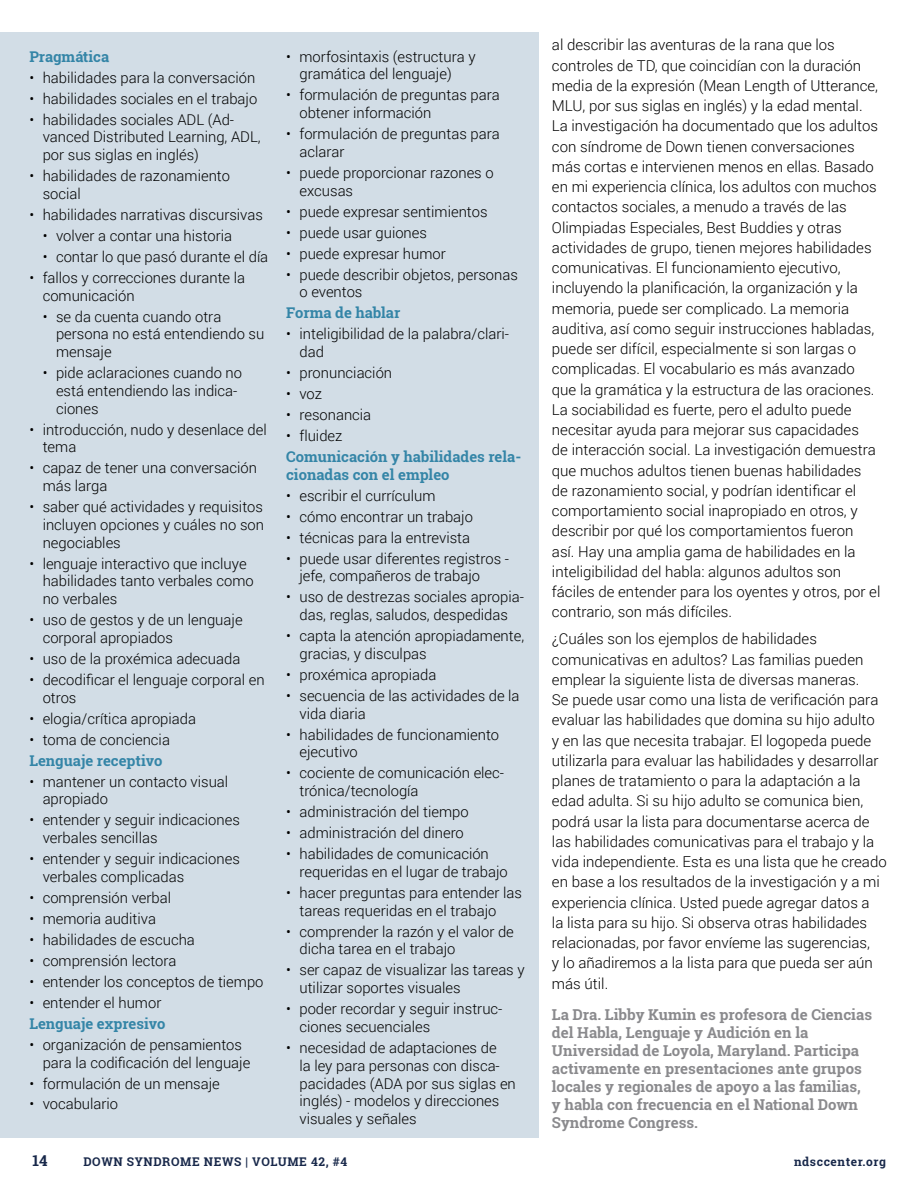
<style>
.page{position:relative;width:918px;height:1188px;background:#fff}
.page>*{position:absolute;margin:0;border:0;box-sizing:border-box;transform-origin:0 0}
.t1{font:300 15px/20.2px "Roboto";color:#000}
.t2{font:700 15px/18px "Roboto Slab";color:#8a8a8d}
.t3{font:700 15px "Roboto Slab";color:#18284a}
.t4{font:300 14.85px/17.9px "Roboto";color:#000}
.t5{font:700 14.85px/17.9px "Roboto Slab";color:#3485a7}
.t6{font:700 12px "Roboto Slab";letter-spacing:.05em;color:#18284a}
</style>
<div class="page">
<div style="left:0;top:33px;width:539px;height:1105px;background:#d2dde6"></div>
<p class="t5" style="left:29px;top:47px;width:81px">Pragmática</p>
<p class="t4" style="left:29px;top:68px;width:227px">• habilidades para la conversación</p>
<p class="t4" style="left:29px;top:89px;width:230px">• habilidades sociales en el trabajo</p>
<p class="t4" style="left:43px;top:110px;width:219px;text-indent:-13px">• habilidades sociales ADL (Ad&shy;vanced Distributed Learning, ADL, por sus siglas en inglés)</p>
<p class="t4" style="left:43px;top:166px;width:189px;text-indent:-13px">• habilidades de razonamiento social</p>
<p class="t4" style="left:29px;top:205px;width:235px">• habilidades narrativas discursivas</p>
<p class="t4" style="left:43px;top:226px;width:191px">• volver a contar una historia</p>
<p class="t4" style="left:43px;top:247px;width:227px">• contar lo que pasó durante el día</p>
<p class="t4" style="left:43px;top:268px;width:204px;text-indent:-13px">• fallos y correcciones durante la comunicación</p>
<p class="t4" style="left:56px;top:307px;width:210px;text-indent:-13px">• se da cuenta cuando otra persona no está entendiendo su mensaje</p>
<p class="t4" style="left:56px;top:363px;width:188px;text-indent:-13px">• pide aclaraciones cuando no está entendiendo las indica&shy;ciones</p>
<p class="t4" style="left:43px;top:420px;width:226px;text-indent:-13px">• introducción, nudo y desenlace del tema</p>
<p class="t4" style="left:43px;top:459px;width:216px;text-indent:-13px">• capaz de tener una conversación más larga</p>
<p class="t4" style="left:43px;top:497px;width:223px;text-align:justify;text-indent:-13px">• saber qué actividades y requisitos incluyen opciones y cuáles no son negociables</p>
<p class="t4" style="left:43px;top:554px;width:213px;text-indent:-13px">• lenguaje interactivo que incluye habilidades tanto verbales como no verbales</p>
<p class="t4" style="left:43px;top:611px;width:201px;text-indent:-13px">• uso de gestos y de un lenguaje corporal apropiados</p>
<p class="t4" style="left:29px;top:649px;width:213px">• uso de la proxémica adecuada</p>
<p class="t4" style="left:43px;top:670px;width:224px;text-indent:-13px">• decodificar el lenguaje corporal en otros</p>
<p class="t4" style="left:29px;top:709px;width:168px">• elogia/crítica apropiada</p>
<p class="t4" style="left:29px;top:730px;width:142px">• toma de conciencia</p>
<p class="t5" style="left:29px;top:751px;width:135px">Lenguaje receptivo</p>
<p class="t4" style="left:43px;top:772px;width:187px;text-indent:-13px">• mantener un contacto visual apropiado</p>
<p class="t4" style="left:43px;top:811px;width:199px;text-indent:-13px">• entender y seguir indicaciones verbales sencillas</p>
<p class="t4" style="left:43px;top:849px;width:199px;text-indent:-13px">• entender y seguir indicaciones verbales complicadas</p>
<p class="t4" style="left:29px;top:888px;width:143px">• comprensión verbal</p>
<p class="t4" style="left:29px;top:909px;width:128px">• memoria auditiva</p>
<p class="t4" style="left:29px;top:930px;width:167px">• habilidades de escucha</p>
<p class="t4" style="left:29px;top:951px;width:149px">• comprensión lectora</p>
<p class="t4" style="left:29px;top:972px;width:236px">• entender los conceptos de tiempo</p>
<p class="t4" style="left:29px;top:993px;width:134px">• entender el humor</p>
<p class="t5" style="left:29px;top:1014px;width:138px">Lenguaje expresivo</p>
<p class="t4" style="left:43px;top:1035px;width:209px;text-indent:-13px">• organización de pensamientos para la codificación del lenguaje</p>
<p class="t4" style="left:29px;top:1074px;width:192px">• formulación de un mensaje</p>
<p class="t4" style="left:29px;top:1095px;width:90px">• vocabulario</p>
<p class="t4" style="left:299px;top:47px;width:178px;text-indent:-13px">• morfosintaxis (estructura y gramática del lenguaje)</p>
<p class="t4" style="left:299px;top:86px;width:202px;text-indent:-13px">• formulación de preguntas para obtener información</p>
<p class="t4" style="left:299px;top:124px;width:202px;text-indent:-13px">• formulación de preguntas para aclarar</p>
<p class="t4" style="left:299px;top:163px;width:196px;text-indent:-13px">• puede proporcionar razones o excusas</p>
<p class="t4" style="left:286px;top:202px;width:203px">• puede expresar sentimientos</p>
<p class="t4" style="left:286px;top:223px;width:142px">• puede usar guiones</p>
<p class="t4" style="left:286px;top:244px;width:161px">• puede expresar humor</p>
<p class="t4" style="left:299px;top:265px;width:220px;text-indent:-13px">• puede describir objetos, personas o eventos</p>
<p class="t5" style="left:286px;top:304px;width:116px">Forma de hablar</p>
<p class="t4" style="left:299px;top:325px;width:211px;text-indent:-13px">• inteligibilidad de la palabra/clari&shy;dad</p>
<p class="t4" style="left:286px;top:363px;width:108px">• pronunciación</p>
<p class="t4" style="left:286px;top:384px;width:37px">• voz</p>
<p class="t4" style="left:286px;top:405px;width:87px">• resonancia</p>
<p class="t4" style="left:286px;top:426px;width:58px">• fluidez</p>
<p class="t5" style="left:286px;top:448px;width:237px">Comunicación y habilidades rela&shy;cionadas con el empleo</p>
<p class="t4" style="left:286px;top:486px;width:151px">• escribir el currículum</p>
<p class="t4" style="left:286px;top:507px;width:188px">• cómo encontrar un trabajo</p>
<p class="t4" style="left:286px;top:528px;width:185px">• técnicas para la entrevista</p>
<p class="t4" style="left:299px;top:549px;width:211px;text-indent:-13px">• puede usar diferentes registros - jefe, compañeros de trabajo</p>
<p class="t4" style="left:286px;top:588px;width:239px;text-align:center">• uso de destrezas sociales apropia&shy;das, reglas, saludos, despedidas</p>
<p class="t4" style="left:299px;top:627px;width:226px;text-indent:-13px">• capta la atención apropiadamente, gracias, y disculpas</p>
<p class="t4" style="left:286px;top:665px;width:152px">• proxémica apropiada</p>
<p class="t4" style="left:299px;top:686px;width:222px;text-indent:-13px">• secuencia de las actividades de la vida diaria</p>
<p class="t4" style="left:299px;top:725px;width:201px;text-indent:-13px">• habilidades de funcionamiento ejecutivo</p>
<p class="t4" style="left:299px;top:764px;width:206px;text-indent:-13px">• cociente de comunicación elec&shy;trónica/tecnología</p>
<p class="t4" style="left:286px;top:803px;width:184px">• administración del tiempo</p>
<p class="t4" style="left:286px;top:824px;width:179px">• administración del dinero</p>
<p class="t4" style="left:299px;top:844px;width:210px;text-indent:-13px">• habilidades de comunicación requeridas en el lugar de trabajo</p>
<p class="t4" style="left:299px;top:883px;width:224px;text-indent:-13px">• hacer preguntas para entender las tareas requeridas en el trabajo</p>
<p class="t4" style="left:299px;top:922px;width:216px;text-indent:-13px">• comprender la razón y el valor de dicha tarea en el trabajo</p>
<p class="t4" style="left:299px;top:961px;width:227px;text-indent:-13px">• ser capaz de visualizar las tareas y utilizar soportes visuales</p>
<p class="t4" style="left:299px;top:1000px;width:205px;text-indent:-13px">• poder recordar y seguir instruc&shy;ciones secuenciales</p>
<p class="t4" style="left:299px;top:1038px;width:218px;text-indent:-13px">• necesidad de adaptaciones de<br>la ley para personas con disca&shy;pacidades (ADA por sus siglas en inglés) - modelos y direcciones visuales y señales</p>
<p class="t1" style="left:552px;top:34px;width:330px">al describir las aventuras de la rana que los controles de TD, que coincidían con la duración media de la expresión (Mean Length of Utterance, MLU, por sus siglas en inglés) y la edad mental.<br>La investigación ha documentado que los adultos con síndrome de Down tienen conversaciones más cortas e intervienen menos en ellas. Basado en mi experiencia clínica, los adultos con muchos contactos sociales, a menudo a través de las Olimpiadas Especiales, Best Buddies y otras actividades de grupo, tienen mejores habilidades comunicativas. El funcionamiento ejecutivo, incluyendo la planificación, la organización y la memoria, puede ser complicado. La memoria auditiva, así como seguir instrucciones habladas, puede ser difícil, especialmente si son largas o complicadas. El vocabulario es más avanzado que la gramática y la estructura de las oraciones.<br>La sociabilidad es fuerte, pero el adulto puede necesitar ayuda para mejorar sus capacidades<br>de interacción social. La investigación demuestra que muchos adultos tienen buenas habilidades de razonamiento social, y podrían identificar el comportamiento social inapropiado en otros, y describir por qué los comportamientos fueron<br>así. Hay una amplia gama de habilidades en la inteligibilidad del habla: algunos adultos son fáciles de entender para los oyentes y otros, por el contrario, son más difíciles.</p>
<p class="t1" style="left:552px;top:628px;width:336px">¿Cuáles son los ejemplos de habilidades comunicativas en adultos? Las familias pueden emplear la siguiente lista de diversas maneras.<br>Se puede usar como una lista de verificación para evaluar las habilidades que domina su hijo adulto<br>y en las que necesita trabajar. El logopeda puede utilizarla para evaluar las habilidades y desarrollar planes de tratamiento o para la adaptación a la edad adulta. Si su hijo adulto se comunica bien, podrá usar la lista para documentarse acerca de las habilidades comunicativas para el trabajo y la vida independiente. Esta es una lista que he creado en base a los resultados de la investigación y a mi experiencia clínica. Usted puede agregar datos a<br>la lista para su hijo. Si observa otras habilidades relacionadas, por favor envíeme las sugerencias,<br>y lo añadiremos a la lista para que pueda ser aún más útil.</p>
<p class="t2" style="left:552px;top:1006px;width:322px">La Dra. Libby Kumin es profesora de Ciencias del Habla, Lenguaje y Audición en la Universidad de Loyola, Maryland. Participa activamente en presentaciones ante grupos locales y regionales de apoyo a las familias, y habla con frecuencia en el National Down Syndrome Congress.</p>
<p class="t3" style="left:32px;top:1150px;width:17px">14</p>
<p class="t6" style="left:83px;top:1153px;width:265px">DOWN SYNDROME NEWS | VOLUME 42, #4</p>
<p class="t6" style="left:794px;top:1153px;width:93px">ndsccenter.org</p>
</div>
